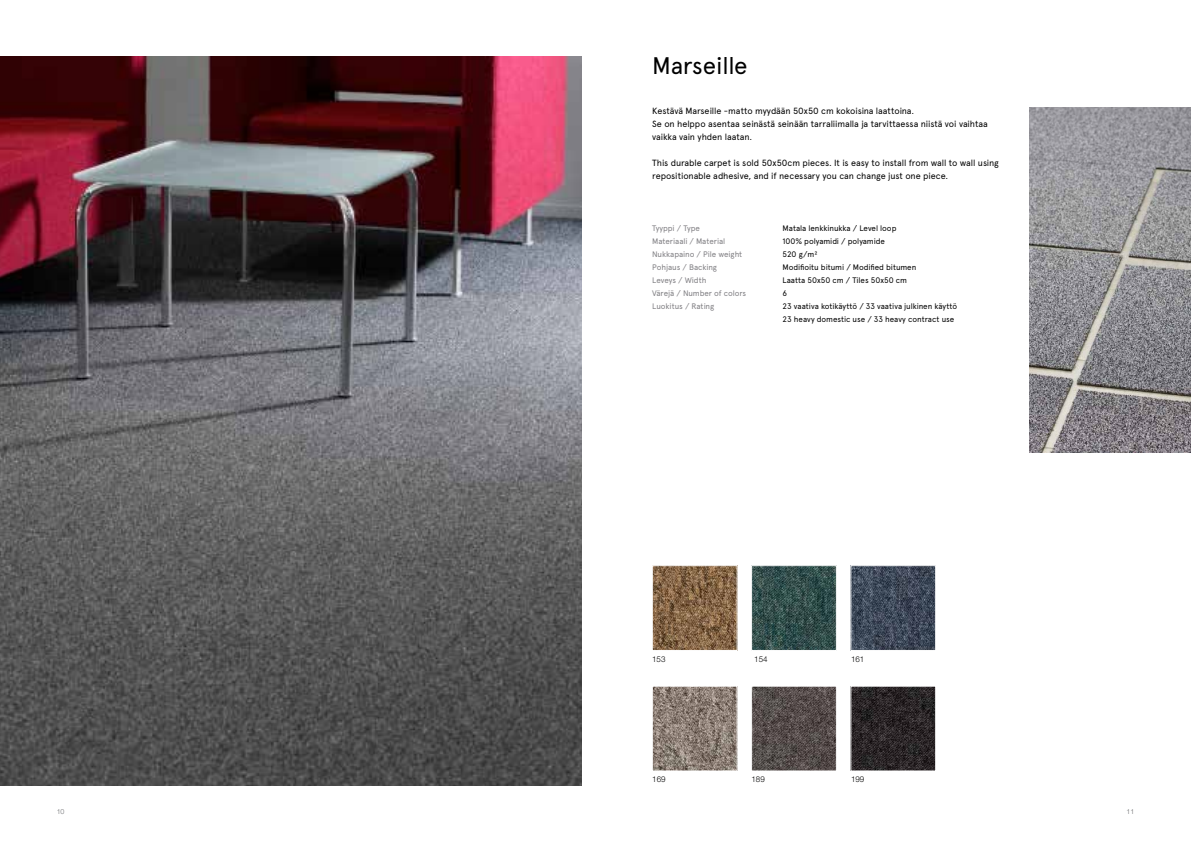
<style>
.page{position:relative;width:1191px;height:842px;background:#fff}
.page>*{position:absolute;margin:0;border:0;box-sizing:border-box;transform-origin:0 0}
.t1{font:24px "Apercu Pro";letter-spacing:-.01em;color:#000}
.t2{font:9px/13px "Apercu Pro";letter-spacing:-.01em;color:#000}
.t3{font:8px/13px "Apercu Pro";letter-spacing:-.005em;color:#000}
.t4{font:8px "Apercu Pro";letter-spacing:-.01em;color:#807f83}
.t5{font:300 8px "Helvetica Neue LT Std";color:#000}
.t6{font:300 7px "Helvetica Neue LT Std";color:#6d6e71}
</style>
<div class="page">
<img style="left:654px;top:688px;width:81px;height:81px">
<div style="left:652px;top:686px;width:85px;height:85px;border:1px solid #fff"></div>
<img style="left:0;top:57px;width:581px;height:728px">
<img style="left:1029px;top:108px;width:162px;height:344px">
<img style="left:753px;top:688px;width:81px;height:81px">
<div style="left:751px;top:686px;width:85px;height:85px;border:1px solid #fff"></div>
<img style="left:852px;top:688px;width:81px;height:81px">
<img style="left:654px;top:567px;width:81px;height:82px">
<div style="left:652px;top:565px;width:85px;height:86px;border:1px solid #fff"></div>
<img style="left:753px;top:567px;width:81px;height:82px">
<div style="left:751px;top:565px;width:85px;height:86px;border:1px solid #fff"></div>
<img style="left:852px;top:567px;width:81px;height:82px">
<div style="left:850px;top:565px;width:85px;height:86px;border:1px solid #fff"></div>
<h1 class="t1" style="left:652px;top:47px;width:97px">Marseille</h1>
<p class="t2" style="left:652px;top:104px;width:337px">Kestävä Marseille -matto myydään 50x50 cm kokoisina laattoina.<br>Se on helppo asentaa seinästä seinään tarraliimalla ja tarvittaessa niistä voi vaihtaa vaikka vain yhden laatan.</p>
<p class="t2" style="left:652px;top:156px;width:348px">This durable carpet is sold 50x50cm pieces. It is easy to install from wall to wall using repositionable adhesive, and if necessary you can change just one piece.</p>
<p class="t4" style="left:652px;top:222px;width:49px">Tyyppi / Type</p>
<p class="t3" style="left:782px;top:221px;width:115px">Matala lenkkinukka / Level loop</p>
<p class="t4" style="left:652px;top:235px;width:75px">Materiaali / Material</p>
<p class="t3" style="left:782px;top:234px;width:104px">100% polyamidi / polyamide</p>
<p class="t4" style="left:652px;top:248px;width:92px">Nukkapaino / Pile weight</p>
<p class="t3" style="left:782px;top:247px;width:36px">520 g/m²</p>
<p class="t4" style="left:652px;top:261px;width:66px">Pohjaus / Backing</p>
<p class="t3" style="left:782px;top:260px;width:135px">Modifioitu bitumi / Modified bitumen</p>
<p class="t4" style="left:652px;top:274px;width:56px">Leveys / Width</p>
<p class="t3" style="left:782px;top:273px;width:126px">Laatta 50x50 cm / Tiles 50x50 cm</p>
<p class="t4" style="left:652px;top:287px;width:96px">Värejä / Number of colors</p>
<p class="t3" style="left:782px;top:286px;width:6px">6</p>
<p class="t4" style="left:652px;top:300px;width:63px">Luokitus / Rating</p>
<p class="t3" style="left:782px;top:299px;width:176px">23 vaativa kotikäyttö / 33 vaativa julkinen käyttö<br>23 heavy domestic use / 33 heavy contract use</p>
<p class="t5" style="left:652px;top:654px;width:15px">153</p>
<p class="t5" style="left:754px;top:654px;width:15px">154</p>
<p class="t5" style="left:851px;top:654px;width:15px">161</p>
<p class="t5" style="left:652px;top:775px;width:15px">169</p>
<p class="t5" style="left:751px;top:775px;width:15px">189</p>
<p class="t5" style="left:851px;top:775px;width:15px">199</p>
<p class="t6" style="left:57px;top:807px;width:9px">10</p>
<p class="t6" style="left:1126px;top:807px;width:9px">11</p>
</div>
